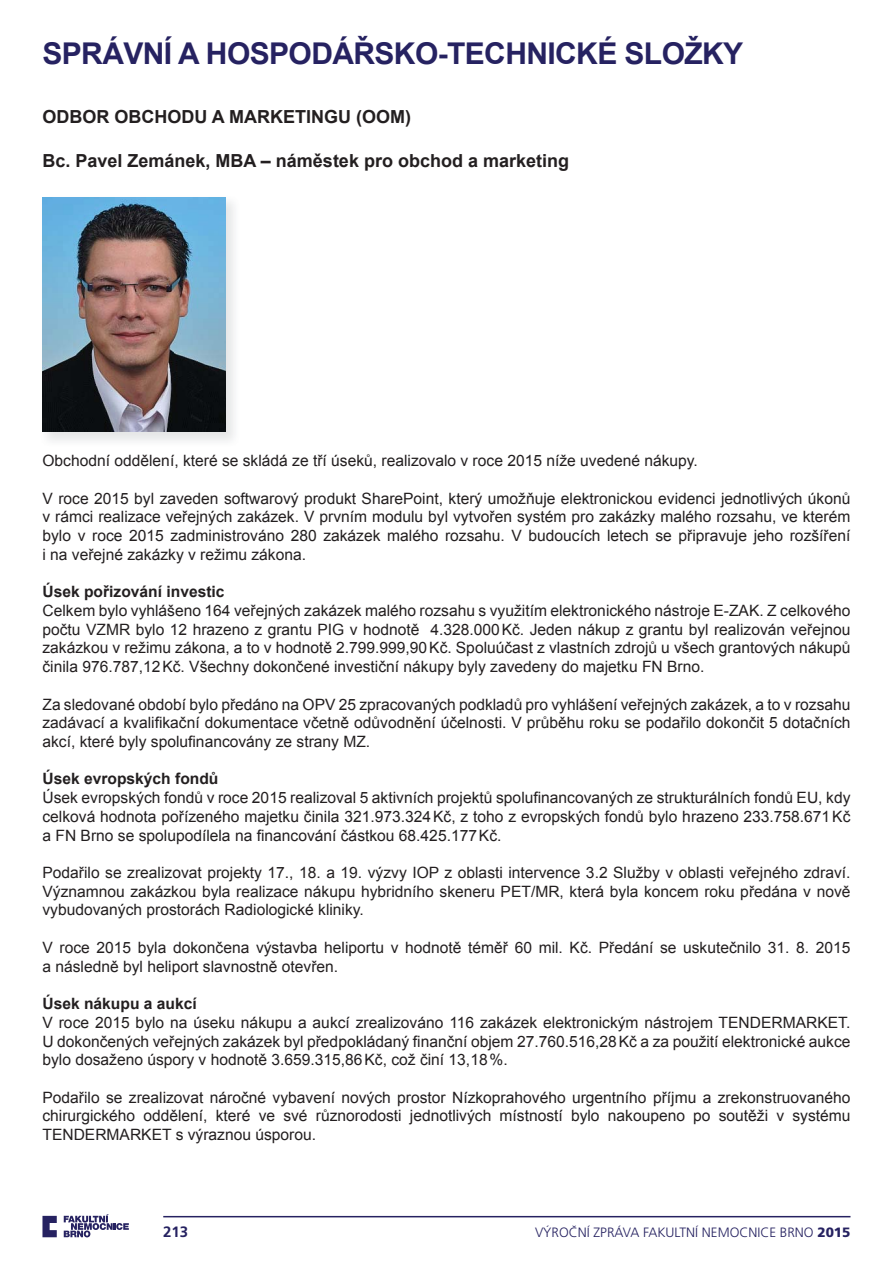
<style>
.page{position:relative;width:893px;height:1263px;background:#fff}
.page>*{position:absolute;margin:0;border:0;box-sizing:border-box;transform-origin:0 0}
.t1{font:700 30px "Arial";letter-spacing:-.02em;color:#262261}
.t2{font:700 18px "Arial";color:#231f20}
.t3{font:15.6px/18.8px "Arial";color:#231f20;text-align:justify}
.t4{font:700 15.6px "Arial";color:#231f20}
.t5{font:700 15px "Frutiger CE";color:#262261}
.t6{font:300 13.5px "Frutiger CE";color:#262261}
.s1{font-weight:900}
</style>
<div class="page">
<img style="left:46px;top:197px;width:188px;height:244px">
<img style="left:42px;top:197px;width:183px;height:235px">
<svg style="left:42px;top:1216px;width:15px;height:21px"></svg>
<svg style="left:64px;top:1214px;width:65px;height:23px"></svg>
<hr style="left:163px;top:1216px;width:687px;height:1px;background:#262261">
<h1 class="t1" style="left:42px;top:37px;width:702px">SPRÁVNÍ A HOSPODÁŘSKO-TECHNICKÉ SLOŽKY</h1>
<p class="t2" style="left:42px;top:107px;width:370px">ODBOR OBCHODU A MARKETINGU (OOM)</p>
<p class="t2" style="left:42px;top:150px;width:528px">Bc. Pavel Zemánek, MBA – náměstek pro obchod a marketing</p>
<p class="t3" style="left:42px;top:451px;width:657px">Obchodní oddělení, které se skládá ze tří úseků, realizovalo v roce 2015 níže uvedené nákupy.</p>
<p class="t3" style="left:42px;top:489px;width:809px">V roce 2015 byl zaveden softwarový produkt SharePoint, který umožňuje elektronickou evidenci jednotlivých úkonů v rámci realizace veřejných zakázek. V prvním modulu byl vytvořen systém pro zakázky malého rozsahu, ve kterém bylo v roce 2015 zadministrováno 280 zakázek malého rozsahu. V budoucích letech se připravuje jeho rozšíření i na veřejné zakázky v režimu zákona.</p>
<p class="t4" style="left:42px;top:583px;width:184px">Úsek pořizování investic</p>
<p class="t3" style="left:42px;top:601px;width:809px">Celkem bylo vyhlášeno 164 veřejných zakázek malého rozsahu s využitím elektronického nástroje E-ZAK. Z celkového počtu VZMR bylo 12 hrazeno z grantu PIG v hodnotě 4.328.000 Kč. Jeden nákup z grantu byl realizován veřejnou zakázkou v režimu zákona, a to v hodnotě 2.799.999,90 Kč. Spoluúčast z vlastních zdrojů u všech grantových nákupů činila 976.787,12 Kč. Všechny dokončené investiční nákupy byly zavedeny do majetku FN Brno.</p>
<p class="t3" style="left:42px;top:695px;width:809px">Za sledované období bylo předáno na OPV 25 zpracovaných podkladů pro vyhlášení veřejných zakázek, a to v rozsahu zadávací a kvalifikační dokumentace včetně odůvodnění účelnosti. V průběhu roku se podařilo dokončit 5 dotačních akcí, které byly spolufinancovány ze strany MZ.</p>
<p class="t4" style="left:42px;top:770px;width:177px">Úsek evropských fondů</p>
<p class="t3" style="left:42px;top:788px;width:809px">Úsek evropských fondů v roce 2015 realizoval 5 aktivních projektů spolufinancovaných ze strukturálních fondů EU, kdy celková hodnota pořízeného majetku činila 321.973.324 Kč, z toho z evropských fondů bylo hrazeno 233.758.671 Kč a FN Brno se spolupodílela na financování částkou 68.425.177 Kč.</p>
<p class="t3" style="left:42px;top:863px;width:809px">Podařilo se zrealizovat projekty 17., 18. a 19. výzvy IOP z oblasti intervence 3.2 Služby v oblasti veřejného zdraví.<br>Významnou zakázkou byla realizace nákupu hybridního skeneru PET/MR, která byla koncem roku předána v nově vybudovaných prostorách Radiologické kliniky.</p>
<p class="t3" style="left:42px;top:938px;width:809px">V roce 2015 byla dokončena výstavba heliportu v hodnotě téměř 60 mil. Kč. Předání se uskutečnilo 31. 8. 2015 a následně byl heliport slavnostně otevřen.</p>
<p class="t4" style="left:42px;top:995px;width:156px">Úsek nákupu a aukcí</p>
<p class="t3" style="left:42px;top:1013px;width:809px">V roce 2015 bylo na úseku nákupu a aukcí zrealizováno 116 zakázek elektronickým nástrojem TENDERMARKET.<br>U dokončených veřejných zakázek byl předpokládaný finanční objem 27.760.516,28 Kč a za použití elektronické aukce bylo dosaženo úspory v hodnotě 3.659.315,86 Kč, což činí 13,18 %.</p>
<p class="t3" style="left:42px;top:1088px;width:809px">Podařilo se zrealizovat náročné vybavení nových prostor Nízkoprahového urgentního příjmu a zrekonstruovaného chirurgického oddělení, které ve své různorodosti jednotlivých místností bylo nakoupeno po soutěži v systému TENDERMARKET s výraznou úsporou.</p>
<p class="t5" style="left:163px;top:1224px;width:27px">213</p>
<p class="t6" style="left:535px;top:1226px;width:317px">VÝROČNÍ ZPRÁVA FAKULTNÍ NEMOCNICE BRNO <span class="s1">2015</span></p>
</div>
